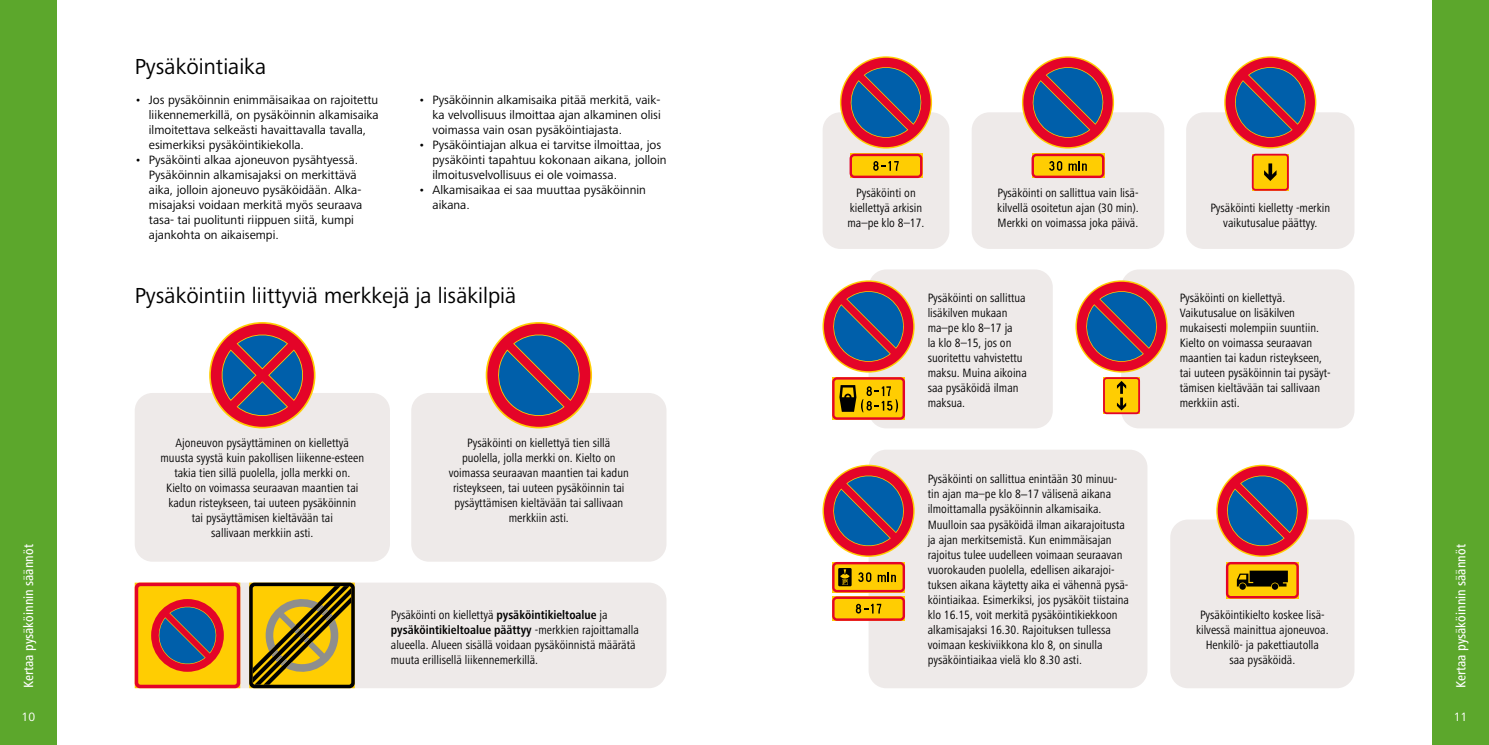
<style>
.page{position:relative;width:1489px;height:745px;background:#fff}
.page>*{position:absolute;margin:0;border:0;box-sizing:border-box;transform-origin:0 0}
.t1{font:22.5px "Frutiger Next Pro";color:#000}
.t2{font:500 condensed 13.75px "Frutiger Next Pro";color:#fff}
.t3{font:condensed 12.5px/15px "Frutiger Next Pro";color:#000;text-align:center}
.t4{font:12.5px/15px "Frutiger Next Pro";color:#000}
.t5{font:12.5px "Frutiger Next Pro";color:#fff}
.s1{font-weight:700}
</style>
<div class="page">
<div style="left:0;top:0;width:57px;height:744px;background:#5ca72c"></div>
<div style="left:1431px;top:0;width:57px;height:744px;background:#5ca72c"></div>
<div style="left:868px;top:449px;width:279px;height:238px;background:#eeeae9;border-radius:18px"></div>
<div style="left:822px;top:112px;width:127px;height:137px;background:#eeeae9;border-radius:18px"></div>
<svg style="left:850px;top:154px;width:72px;height:24px"></svg>
<svg style="left:849px;top:154px;width:73px;height:24px"></svg>
<div style="left:852px;top:156px;width:68px;height:19px;background:#ffcd02;border-radius:2px"></div>
<svg style="left:873px;top:161px;width:25px;height:10px"></svg>
<svg style="left:839px;top:56px;width:93px;height:92px"></svg>
<div style="left:841px;top:58px;width:89px;height:89px;background:#e40428;border-radius:50%"></div>
<svg style="left:846px;top:64px;width:79px;height:76px"></svg>
<div style="left:868px;top:269px;width:184px;height:159px;background:#eeeae9;border-radius:18px"></div>
<svg style="left:832px;top:377px;width:73px;height:42px"></svg>
<div style="left:834px;top:379px;width:68px;height:38px;background:#ffcd02;border-radius:2px"></div>
<svg style="left:839px;top:385px;width:59px;height:27px"></svg>
<svg style="left:822px;top:280px;width:92px;height:92px"></svg>
<svg style="left:823px;top:281px;width:90px;height:90px"></svg>
<svg style="left:828px;top:288px;width:80px;height:76px;background:#704d75"></svg>
<div style="left:1121px;top:269px;width:233px;height:159px;background:#eeeae9;border-radius:18px"></div>
<svg style="left:1102px;top:377px;width:37px;height:37px"></svg>
<div style="left:1104px;top:379px;width:34px;height:33px;background:#ffcd02;border-radius:2px"></div>
<svg style="left:1116px;top:381px;width:10px;height:29px"></svg>
<svg style="left:1075px;top:280px;width:92px;height:92px"></svg>
<svg style="left:1076px;top:281px;width:90px;height:90px"></svg>
<svg style="left:1081px;top:288px;width:80px;height:76px;background:#704d75"></svg>
<div style="left:1186px;top:112px;width:168px;height:137px;background:#eeeae9;border-radius:18px"></div>
<div style="left:971px;top:112px;width:193px;height:137px;background:#eeeae9;border-radius:18px"></div>
<svg style="left:1032px;top:154px;width:72px;height:24px"></svg>
<svg style="left:1031px;top:154px;width:73px;height:24px"></svg>
<div style="left:1033px;top:156px;width:68px;height:19px;background:#ffcd02;border-radius:2px"></div>
<svg style="left:1056px;top:161px;width:6px;height:10px"></svg>
<svg style="left:1068px;top:161px;width:18px;height:10px"></svg>
<svg style="left:1049px;top:161px;width:11px;height:10px"></svg>
<svg style="left:1021px;top:56px;width:92px;height:92px"></svg>
<div style="left:1023px;top:58px;width:89px;height:89px;background:#e40428;border-radius:50%"></div>
<svg style="left:1028px;top:64px;width:79px;height:76px"></svg>
<svg style="left:832px;top:561px;width:73px;height:31px"></svg>
<div style="left:834px;top:564px;width:68px;height:25px;background:#ffcd02;border-radius:2px"></div>
<svg style="left:838px;top:567px;width:13px;height:19px"></svg>
<svg style="left:866px;top:572px;width:5px;height:9px"></svg>
<svg style="left:877px;top:572px;width:18px;height:9px"></svg>
<svg style="left:840px;top:569px;width:9px;height:15px"></svg>
<svg style="left:858px;top:572px;width:11px;height:9px"></svg>
<svg style="left:832px;top:596px;width:73px;height:24px"></svg>
<svg style="left:832px;top:596px;width:73px;height:24px"></svg>
<div style="left:834px;top:598px;width:68px;height:20px;background:#ffcd02;border-radius:2px"></div>
<svg style="left:855px;top:603px;width:26px;height:10px"></svg>
<svg style="left:822px;top:464px;width:92px;height:92px"></svg>
<div style="left:823px;top:466px;width:90px;height:89px;background:#e40428;border-radius:50%"></div>
<svg style="left:828px;top:472px;width:80px;height:76px"></svg>
<div style="left:193px;top:582px;width:473px;height:105px;background:#eeeae9;border-radius:18px"></div>
<div style="left:135px;top:582px;width:105px;height:105px;background:#e40428;border-radius:5px"></div>
<div style="left:138px;top:585px;width:99px;height:99px;background:#ffcd02;border-radius:2px"></div>
<svg style="left:151px;top:598px;width:73px;height:73px"></svg>
<svg style="left:155px;top:604px;width:65px;height:62px;background:#704b66"></svg>
<svg style="left:249px;top:582px;width:106px;height:105px"></svg>
<svg style="left:253px;top:585px;width:98px;height:99px;background:#b49517"></svg>
<div style="left:135px;top:393px;width:255px;height:168px;background:#eeeae9;border-radius:18px"></div>
<div style="left:411px;top:393px;width:255px;height:168px;background:#eeeae9;border-radius:18px"></div>
<svg style="left:209px;top:322px;width:106px;height:106px"></svg>
<div style="left:211px;top:323px;width:103px;height:103px;background:#e40428;border-radius:50%"></div>
<svg style="left:218px;top:331px;width:88px;height:88px"></svg>
<svg style="left:485px;top:322px;width:107px;height:106px"></svg>
<div style="left:487px;top:323px;width:103px;height:103px;background:#e40428;border-radius:50%"></div>
<svg style="left:493px;top:331px;width:91px;height:88px"></svg>
<div style="left:1170px;top:519px;width:184px;height:168px;background:#eeeae9;border-radius:18px"></div>
<svg style="left:1216px;top:464px;width:92px;height:92px"></svg>
<div style="left:1217px;top:466px;width:89px;height:89px;background:#e40428;border-radius:50%"></div>
<svg style="left:1222px;top:472px;width:79px;height:76px"></svg>
<svg style="left:1225px;top:561px;width:73px;height:37px"></svg>
<div style="left:1228px;top:564px;width:68px;height:31px;background:#ffcd02;border-radius:2px"></div>
<svg style="left:1236px;top:570px;width:51px;height:19px"></svg>
<div style="left:1271px;top:583px;width:7px;height:6px;background:#000;border-radius:50%"></div>
<svg style="left:1224px;top:56px;width:92px;height:92px"></svg>
<div style="left:1225px;top:58px;width:89px;height:89px;background:#e40428;border-radius:50%"></div>
<svg style="left:1230px;top:64px;width:79px;height:76px"></svg>
<svg style="left:1251px;top:154px;width:37px;height:37px"></svg>
<div style="left:1253px;top:155px;width:33px;height:34px;background:#ffcd02;border-radius:2px"></div>
<svg style="left:1264px;top:163px;width:12px;height:18px"></svg>
<h1 class="t1" style="left:135px;top:53px;width:133px">Pysäköintiaika</h1>
<p class="t4" style="left:149px;top:92px;width:231px;text-indent:-14px">• Jos pysäköinnin enimmäisaikaa on rajoitettu liikennemerkillä, on pysäköinnin alkamisaika ilmoitettava selkeästi havaittavalla tavalla, esimerkiksi pysäköintikiekolla.</p>
<p class="t4" style="left:149px;top:152px;width:215px;text-indent:-14px">• Pysäköinti alkaa ajoneuvon pysähtyessä.<br>Pysäköinnin alkamisajaksi on merkittävä aika, jolloin ajoneuvo pysäköidään. Alka&shy;misajaksi voidaan merkitä myös seuraava tasa- tai puolitunti riippuen siitä, kumpi ajankohta on aikaisempi.</p>
<p class="t4" style="left:432px;top:92px;width:230px;text-align:justify;text-indent:-14px">• Pysäköinnin alkamisaika pitää merkitä, vaik&shy;ka velvollisuus ilmoittaa ajan alkaminen olisi voimassa vain osan pysäköintiajasta.</p>
<p class="t4" style="left:432px;top:137px;width:235px;text-indent:-14px">• Pysäköintiajan alkua ei tarvitse ilmoittaa, jos pysäköinti tapahtuu kokonaan aikana, jolloin ilmoitusvelvollisuus ei ole voimassa.</p>
<p class="t4" style="left:432px;top:182px;width:215px;text-indent:-14px">• Alkamisaikaa ei saa muuttaa pysäköinnin aikana.</p>
<h1 class="t1" style="left:135px;top:282px;width:383px">Pysäköintiin liittyviä merkkejä ja lisäkilpiä</h1>
<p class="t3" style="left:847px;top:185px;width:78px">Pysäköinti on kiellettyä arkisin ma–pe klo 8–17.</p>
<p class="t3" style="left:997px;top:185px;width:143px;text-align:justify">Pysäköinti on sallittua vain lisä&shy;kilvellä osoitetun ajan (30 min).<br>Merkki on voimassa joka päivä.</p>
<p class="t3" style="left:1210px;top:200px;width:121px">Pysäköinti kielletty -merkin vaikutusalue päättyy.</p>
<p class="t3" style="left:927px;top:290px;width:101px;text-align:left">Pysäköinti on sallittua lisäkilven mukaan ma–pe klo 8–17 ja<br>la klo 8–15, jos on suoritettu vahvistettu maksu. Muina aikoina saa pysäköidä ilman maksua.</p>
<p class="t3" style="left:1179px;top:290px;width:153px;text-align:left">Pysäköinti on kiellettyä.<br>Vaikutusalue on lisäkilven mukaisesti molempiin suuntiin.<br>Kielto on voimassa seuraavan maantien tai kadun risteykseen, tai uuteen pysäköinnin tai pysäyt&shy;tämisen kieltävään tai sallivaan merkkiin asti.</p>
<p class="t3" style="left:160px;top:435px;width:205px">Ajoneuvon pysäyttäminen on kiellettyä muusta syystä kuin pakollisen liikenne-esteen takia tien sillä puolella, jolla merkki on.<br>Kielto on voimassa seuraavan maantien tai kadun risteykseen, tai uuteen pysäköinnin<br>tai pysäyttämisen kieltävään tai<br>sallivaan merkkiin asti.</p>
<p class="t3" style="left:449px;top:435px;width:181px">Pysäköinti on kiellettyä tien sillä puolella, jolla merkki on. Kielto on voimassa seuraavan maantien tai kadun risteykseen, tai uuteen pysäköinnin tai pysäyttämisen kieltävään tai sallivaan merkkiin asti.</p>
<p class="t3" style="left:927px;top:471px;width:203px;text-align:left">Pysäköinti on sallittua enintään 30 minuu&shy;tin ajan ma–pe klo 8−17 välisenä aikana ilmoittamalla pysäköinnin alkamisaika.<br>Muulloin saa pysäköidä ilman aikarajoitusta ja ajan merkitsemistä. Kun enimmäisajan rajoitus tulee uudelleen voimaan seuraavan vuorokauden puolella, edellisen aikarajoi&shy;tuksen aikana käytetty aika ei vähennä pysä&shy;köintiaikaa. Esimerkiksi, jos pysäköit tiistaina klo 16.15, voit merkitä pysäköintikiekkoon alkamisajaksi 16.30. Rajoituksen tullessa voimaan keskiviikkona klo 8, on sinulla pysäköintiaikaa vielä klo 8.30 asti.</p>
<p class="t2" style="left:21px;top:687px;width:145px;rotate:-90deg">Kertaa pysäköinnin säännöt</p>
<p class="t2" style="left:1452px;top:687px;width:145px;rotate:-90deg">Kertaa pysäköinnin säännöt</p>
<p class="t5" style="left:22px;top:709px;width:15px">10</p>
<p class="t5" style="left:1453px;top:709px;width:15px">11</p>
<p class="t3" style="left:391px;top:606px;width:249px;text-align:left">Pysäköinti on kiellettyä <span class="s1">pysäköintikieltoalue</span> ja <span class="s1">pysäköintikieltoalue päättyy</span> -merkkien rajoittamalla alueella. Alueen sisällä voidaan pysäköinnistä määrätä muuta erillisellä liikennemerkillä.</p>
<p class="t3" style="left:1195px;top:606px;width:134px">Pysäköintikielto koskee lisä&shy;kilvessä mainittua ajoneuvoa.<br>Henkilö- ja pakettiautolla<br>saa pysäköidä.</p>
</div>
